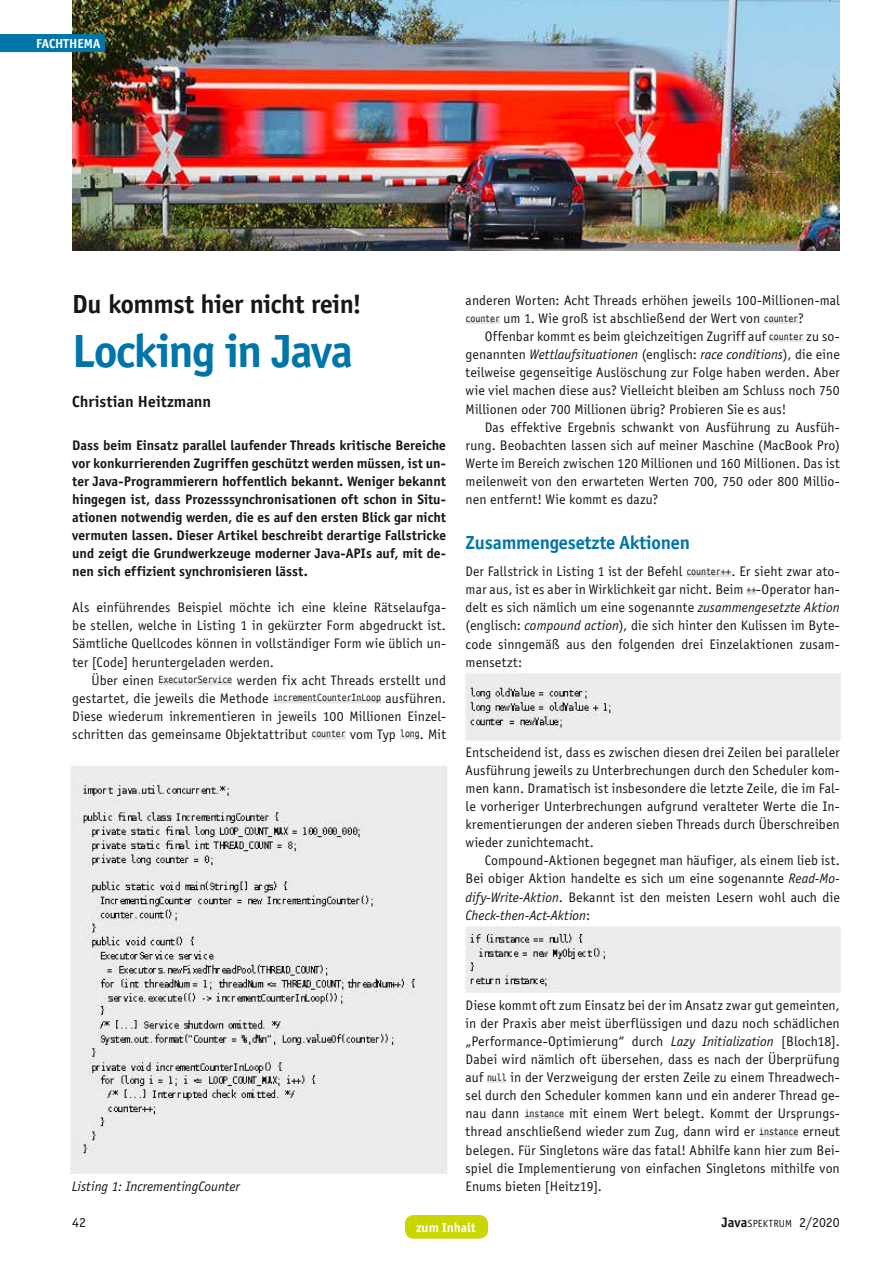
<style>
.page{position:relative;width:893px;height:1263px;background:#fff}
.page>*{position:absolute;margin:0;border:0;box-sizing:border-box;transform-origin:0 0}
.t1{font:700 48px "Officina Sans EF";letter-spacing:-.03em;color:#0075aa}
.t2{font:700 27px "Officina Sans EF";letter-spacing:-.015em;color:#181716}
.t3{font:700 19.5px "Officina Sans EF";letter-spacing:-.01em;color:#0075aa}
.t4{font:700 16.5px "Officina Sans EF";color:#181716}
.t5{font:14.25px/18px "Officina Sans EF";letter-spacing:.01em;color:#181716;text-align:justify}
.t6{font:700 14.25px/18px "Officina Sans EF";letter-spacing:.005em;color:#181716;text-align:justify}
.t7{font:italic 14.25px "Officina Sans EF";letter-spacing:.005em;color:#181716}
.t8{font:700 13.5px "Officina Sans EF";color:#fff}
.t9{font:10.65px "Officina Sans EF";letter-spacing:.01em;color:#181716}
.s1{font-family:"Bitstream Vera Sans Mono";font-size:9.75px}
.s2{font-style:italic}
.s3{font-weight:700;font-size:14.25px}
.s4{font-size:14.25px}
</style>
<div class="page">
<img style="left:72px;top:0;width:768px;height:251px">
<div style="left:0;top:34px;width:105px;height:18px;background:#0075aa"></div>
<hr style="left:159px;top:681px;width:73px;height:4px;background:#e3e3e3">
<hr style="left:273px;top:699px;width:108px;height:4px;background:#e3e3e3">
<hr style="left:311px;top:735px;width:35px;height:4px;background:#e3e3e3">
<hr style="left:400px;top:735px;width:20px;height:4px;background:#e3e3e3">
<hr style="left:466px;top:320px;width:34px;height:4px;background:#e3e3e3">
<hr style="left:764px;top:320px;width:34px;height:4px;background:#e3e3e3">
<hr style="left:769px;top:338px;width:34px;height:4px;background:#e3e3e3">
<hr style="left:686px;top:573px;width:45px;height:4px;background:#e3e3e3">
<hr style="left:746px;top:591px;width:10px;height:4px;background:#e3e3e3">
<hr style="left:487px;top:1079px;width:20px;height:4px;background:#e3e3e3">
<hr style="left:525px;top:1115px;width:39px;height:4px;background:#e3e3e3">
<hr style="left:759px;top:1133px;width:39px;height:4px;background:#e3e3e3">
<img style="left:70px;top:766px;width:378px;height:408px">
<img style="left:465px;top:671px;width:376px;height:70px">
<img style="left:465px;top:926px;width:376px;height:67px">
<div style="left:405px;top:1215px;width:83px;height:24px;background:#cbd500;border-radius:9px"></div>
<p class="t8" style="left:36px;top:35px;width:66px">FACHTHEMA</p>
<h2 class="t2" style="left:72px;top:288px;width:291px">Du kommst hier nicht rein!</h2>
<h1 class="t1" style="left:72px;top:322px;width:282px">Locking in Java</h1>
<p class="t4" style="left:72px;top:392px;width:140px">Christian Heitzmann</p>
<p class="t6" style="left:72px;top:436px;width:375px">Dass beim Einsatz parallel laufender Threads kritische Bereiche vor konkurrierenden Zugriffen geschützt werden müssen, ist un&shy;ter Java-Programmierern hoffentlich bekannt. Weniger bekannt hingegen ist, dass Prozesssynchronisationen oft schon in Situ&shy;ationen notwendig werden, die es auf den ersten Blick gar nicht vermuten lassen. Dieser Artikel beschreibt derartige Fallstricke und zeigt die Grundwerkzeuge moderner Java-APIs auf, mit de&shy;nen sich effizient synchronisieren lässt.</p>
<p class="t5" style="left:72px;top:599px;width:375px">Als einführendes Beispiel möchte ich eine kleine Rätselaufga&shy;be stellen, welche in Listing 1 in gekürzter Form abgedruckt ist.<br>Sämtliche Quellcodes können in vollständiger Form wie üblich un&shy;ter [Code] heruntergeladen werden.</p>
<p class="t5" style="left:72px;top:671px;width:375px;text-indent:19px">Über einen <span class="s1">ExecutorService</span> werden fix acht Threads erstellt und gestartet, die jeweils die Methode <span class="s1">incrementCounterInLoop</span> ausführen.<br>Diese wiederum inkrementieren in jeweils 100 Millionen Einzel&shy;schritten das gemeinsame Objektattribut <span class="s1">counter</span> vom Typ <span class="s1">long</span>. Mit</p>
<p class="t5" style="left:466px;top:292px;width:376px">anderen Worten: Acht Threads erhöhen jeweils 100-Millionen-mal <span class="s1">counter</span> um 1. Wie groß ist abschließend der Wert von <span class="s1">counter</span>?</p>
<p class="t5" style="left:466px;top:328px;width:376px;text-indent:19px">Offenbar kommt es beim gleichzeitigen Zugriff auf <span class="s1">counter</span> zu so&shy;genannten <span class="s2">Wettlaufsituationen</span> (englisch: <span class="s2">race conditions</span>), die eine teilweise gegenseitige Auslöschung zur Folge haben werden. Aber wie viel machen diese aus? Vielleicht bleiben am Schluss noch 750<br>Millionen oder 700 Millionen übrig? Probieren Sie es aus!</p>
<p class="t5" style="left:466px;top:418px;width:376px;text-indent:19px">Das effektive Ergebnis schwankt von Ausführung zu Ausfüh&shy;rung. Beobachten lassen sich auf meiner Maschine (MacBook Pro)<br>Werte im Bereich zwischen 120 Millionen und 160 Millionen. Das ist meilenweit von den erwarteten Werten 700, 750 oder 800 Millio&shy;nen entfernt! Wie kommt es dazu?</p>
<h3 class="t3" style="left:466px;top:531px;width:226px">Zusammengesetzte Aktionen</h3>
<p class="t5" style="left:466px;top:563px;width:376px">Der Fallstrick in Listing 1 ist der Befehl <span class="s1">counter++</span>. Er sieht zwar ato&shy;mar aus, ist es aber in Wirklichkeit gar nicht. Beim <span class="s1">++</span>-Operator han&shy;delt es sich nämlich um eine sogenannte <span class="s2">zusammengesetzte Aktion </span>(englisch: <span class="s2">compound action</span>), die sich hinter den Kulissen im Byte&shy;code sinngemäß aus den folgenden drei Einzelaktionen zusam&shy;mensetzt:</p>
<p class="t5" style="left:466px;top:743px;width:376px">Entscheidend ist, dass es zwischen diesen drei Zeilen bei paralleler Ausführung jeweils zu Unterbrechungen durch den Scheduler kom&shy;men kann. Dramatisch ist insbesondere die letzte Zeile, die im Fal&shy;le vorheriger Unterbrechungen aufgrund veralteter Werte die In&shy;krementierungen der anderen sieben Threads durch Überschreiben wieder zunichtemacht.</p>
<p class="t5" style="left:466px;top:852px;width:376px;text-indent:19px">Compound-Aktionen begegnet man häufiger, als einem lieb ist.<br>Bei obiger Aktion handelte es sich um eine sogenannte <span class="s2">Read-Mo&shy;dify-Write-Aktion</span>. Bekannt ist den meisten Lesern wohl auch die <span class="s2">Check-then-Act-Aktion</span>:</p>
<p class="t5" style="left:466px;top:996px;width:376px">Diese kommt oft zum Einsatz bei der im Ansatz zwar gut gemeinten, in der Praxis aber meist überflüssigen und dazu noch schädlichen „Performance-Optimierung“ durch <span class="s2">Lazy Initialization</span> [Bloch18].<br>Dabei wird nämlich oft übersehen, dass es nach der Überprüfung auf <span class="s1">null</span> in der Verzweigung der ersten Zeile zu einem Threadwech&shy;sel durch den Scheduler kommen kann und ein anderer Thread ge&shy;nau dann <span class="s1">instance</span> mit einem Wert belegt. Kommt der Ursprungs&shy;thread anschließend wieder zum Zug, dann wird er <span class="s1">instance</span> erneut belegen. Für Singletons wäre das fatal! Abhilfe kann hier zum Bei&shy;spiel die Implementierung von einfachen Singletons mithilfe von Enums bieten [Heitz19].</p>
<p class="t8" style="left:416px;top:1219px;width:61px">zum Inhalt</p>
<p class="t7" style="left:72px;top:1178px;width:169px">Listing 1: IncrementingCounter</p>
<p class="t5" style="left:72px;top:1213px;width:15px">42</p>
<p class="t9" style="left:722px;top:1217px;width:119px"><span class="s3">Java</span>SPEKTRUM <span class="s4">2/2020</span></p>
</div>
